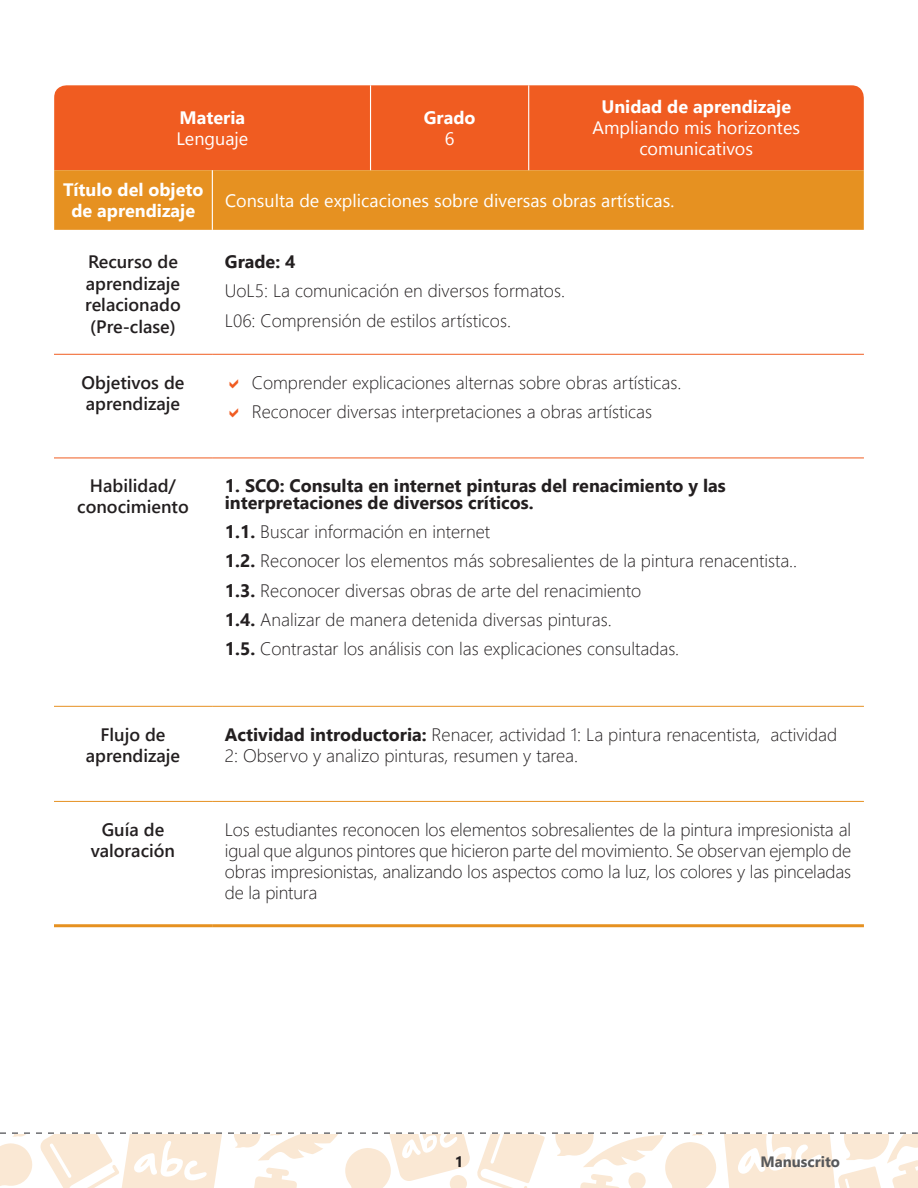
<style>
.page{position:relative;width:918px;height:1188px;background:#fff}
.page>*{position:absolute;margin:0;border:0;box-sizing:border-box;transform-origin:0 0}
.Bloque_texto_01{font:300 18px/21px "Segoe UI";color:#231f20}
.t1{font:18px/21px "Segoe UI";color:#fff;text-align:center}
.Bloque_texto_01-2{font:700 18px/16.5px "Segoe UI";color:#231f20}
.Titulo_01{font:600 18px/21.6px "Segoe UI";color:#231f20}
.t2{font:700 18px/21px "Segoe UI";color:#fff;text-align:center}
.Bloque_texto_01-3{font:600 18px/21px "Segoe UI";color:#231f20;text-align:center}
.t3{font:700 15px "Segoe UI";color:#57585a}
.t4{font:700 15px "Segoe UI";color:#231f20}
.s1{font-weight:700}
</style>
<div class="page">
<div style="left:54px;top:85px;width:810px;height:85px;background:#f05c21"></div>
<div style="left:54px;top:170px;width:810px;height:60px;background:#e69121"></div>
<hr style="left:370px;top:85px;width:1px;height:85px;background:#fff">
<hr style="left:528px;top:85px;width:1px;height:85px;background:#fff">
<hr style="left:212px;top:170px;width:1px;height:60px;background:#fff">
<svg style="left:0;top:1132px;width:918px;height:56px"></svg>
<hr style="left:54px;top:354px;width:158px;height:1px;background:#f05c21">
<hr style="left:212px;top:354px;width:652px;height:1px;background:#f05c21">
<hr style="left:54px;top:458px;width:158px;height:1px;background:#f05c21">
<hr style="left:212px;top:458px;width:652px;height:1px;background:#f05c21">
<hr style="left:54px;top:924px;width:158px;height:3px;background:#e69121">
<hr style="left:212px;top:924px;width:652px;height:3px;background:#e69121">
<hr style="left:54px;top:706px;width:158px;height:1px;background:#e69121">
<hr style="left:212px;top:706px;width:652px;height:1px;background:#e69121">
<hr style="left:54px;top:801px;width:158px;height:1px;background:#e69121">
<hr style="left:212px;top:801px;width:652px;height:1px;background:#e69121">
<p class="t2" style="left:180px;top:107px;width:67px">Materia</p>
<p class="t1" style="left:176px;top:128px;width:73px">Lenguaje</p>
<p class="t2" style="left:424px;top:107px;width:53px">Grado</p>
<p class="t1" style="left:445px;top:128px;width:11px">6</p>
<p class="t2" style="left:601px;top:96px;width:191px">Unidad de aprendizaje</p>
<p class="t1" style="left:592px;top:117px;width:209px">Ampliando mis horizontes comunicativos</p>
<p class="t2" style="left:63px;top:179px;width:142px">Título del objeto de aprendizaje</p>
<p class="t1" style="left:225px;top:189px;width:451px">Consulta de explicaciones sobre diversas obras artísticas.</p>
<p class="Titulo_01" style="left:85px;top:251px;width:97px">Recurso de aprendizaje relacionado (Pre-clase)</p>
<p class="Bloque_texto_01-2" style="left:225px;top:253px;width:72px">Grade: 4</p>
<p class="Bloque_texto_01" style="left:225px;top:280px;width:342px">UoL5: La comunicación en diversos formatos.</p>
<p class="Bloque_texto_01" style="left:225px;top:309px;width:288px">L06: Comprensión de estilos artísticos.</p>
<p class="Titulo_01" style="left:82px;top:372px;width:104px;line-height:21px">Objetivos de aprendizaje</p>
<p class="Bloque_texto_01" style="left:252px;top:371px;width:431px">Comprender explicaciones alternas sobre obras artísticas.</p>
<p class="Bloque_texto_01" style="left:252px;top:400px;width:402px">Reconocer diversas interpretaciones a obras artísticas</p>
<p class="Titulo_01" style="left:77px;top:475px;width:113px;line-height:21px;text-align:center">Habilidad/ conocimiento</p>
<p class="Bloque_texto_01-2" style="left:225px;top:477px;width:503px">1. SCO: Consulta en internet pinturas del renacimiento y las interpretaciones de diversos críticos.</p>
<p class="Bloque_texto_01" style="left:225px;top:520px;width:267px"><span class="s1">1.1.</span> Buscar información en internet</p>
<p class="Bloque_texto_01" style="left:225px;top:550px;width:574px"><span class="s1">1.2.</span> Reconocer los elementos más sobresalientes de la pintura renacentista..</p>
<p class="Bloque_texto_01" style="left:225px;top:579px;width:418px"><span class="s1">1.3.</span> Reconocer diversas obras de arte del renacimiento</p>
<p class="Bloque_texto_01" style="left:225px;top:608px;width:388px"><span class="s1">1.4.</span> Analizar de manera detenida diversas pinturas.</p>
<p class="Bloque_texto_01" style="left:225px;top:637px;width:456px"><span class="s1">1.5.</span> Contrastar los análisis con las explicaciones consultadas.</p>
<p class="Bloque_texto_01-3" style="left:86px;top:724px;width:96px">Flujo de aprendizaje</p>
<p class="Bloque_texto_01" style="left:225px;top:723px;width:614px"><span class="s1">Actividad introductoria:</span> Renacer, actividad 1: La pintura renacentista, actividad<br>2: Observo y analizo pinturas, resumen y tarea.</p>
<p class="Bloque_texto_01-3" style="left:91px;top:819px;width:86px">Guía de valoración</p>
<p class="Bloque_texto_01" style="left:225px;top:818px;width:628px;text-align:justify">Los estudiantes reconocen los elementos sobresalientes de la pintura impresionista al igual que algunos pintores que hicieron parte del movimiento. Se observan ejemplo de obras impresionistas, analizando los aspectos como la luz, los colores y las pinceladas de la pintura</p>
<p class="t4" style="left:455px;top:1150px;width:10px">1</p>
<p class="t3" style="left:760px;top:1149px;width:81px">Manuscrito</p>
</div>
